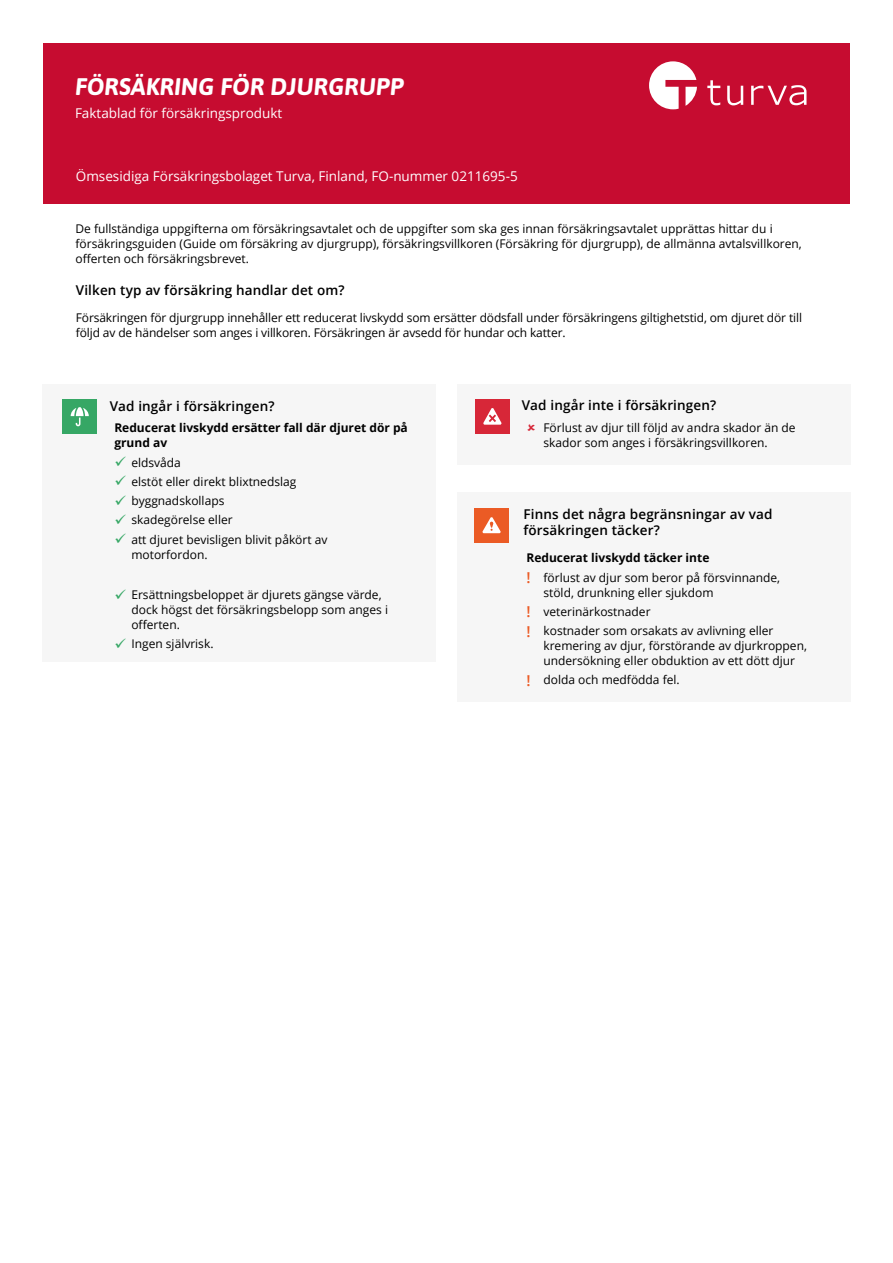
<style>
.page{position:relative;width:893px;height:1263px;background:#fff}
.page>*{position:absolute;margin:0;border:0;box-sizing:border-box;transform-origin:0 0}
.Paaotsikko{font:italic 700 24px "Asap";color:#fff}
.Valiotsikko{font:600 13.5px/16.2px "Open Sans";letter-spacing:.01em;color:#000}
.Ylapalkin_tekstit{font:13.5px "Open Sans";color:#fff}
.Leipäteksti{font:12px/15px "Open Sans";color:#000}
.Leipäteksti_-10{font:12px/15px "Open Sans";letter-spacing:-.01em;color:#000}
.Alaotsikko{font:700 12px/15px "Open Sans";color:#000}
.s1{color:#36a765}
.s2{font-weight:600;font-size:15px;color:#eb5b25}
</style>
<div class="page">
<div style="left:43px;top:43px;width:807px;height:161px;background:#c60c30"></div>
<div style="left:457px;top:493px;width:393px;height:209px;background:#f6f6f6"></div>
<div style="left:457px;top:385px;width:393px;height:80px;background:#f6f6f6"></div>
<div style="left:43px;top:385px;width:393px;height:277px;background:#f6f6f6"></div>
<svg style="left:649px;top:61px;width:48px;height:48px"></svg>
<svg style="left:707px;top:80px;width:13px;height:25px"></svg>
<svg style="left:727px;top:86px;width:16px;height:19px"></svg>
<svg style="left:751px;top:85px;width:55px;height:20px"></svg>
<div style="left:63px;top:400px;width:34px;height:34px;background:#36a765"></div>
<svg style="left:71px;top:407px;width:18px;height:19px"></svg>
<div style="left:475px;top:399px;width:34px;height:34px;background:#d72738"></div>
<svg style="left:483px;top:408px;width:19px;height:17px"></svg>
<div style="left:475px;top:508px;width:34px;height:34px;background:#eb5b25"></div>
<svg style="left:482px;top:517px;width:19px;height:16px"></svg>
<h1 class="Paaotsikko" style="left:75px;top:73px;width:330px">FÖRSÄKRING FÖR DJURGRUPP</h1>
<p class="Ylapalkin_tekstit" style="left:75px;top:104px;width:209px">Faktablad för försäkringsprodukt</p>
<p class="Ylapalkin_tekstit" style="left:76px;top:167px;width:443px">Ömsesidiga Försäkringsbolaget Turva, Finland, FO-nummer 0211695-5</p>
<p class="Leipäteksti" style="left:75px;top:221px;width:728px">De fullständiga uppgifterna om försäkringsavtalet och de uppgifter som ska ges innan försäkringsavtalet upprättas hittar du i försäkringsguiden (Guide om försäkring av djurgrupp), försäkringsvillkoren (Försäkring för djurgrupp), de allmänna avtalsvillkoren, offerten och försäkringsbrevet.</p>
<h2 class="Valiotsikko" style="left:76px;top:282px;width:270px">Vilken typ av försäkring handlar det om?</h2>
<p class="Leipäteksti_-10" style="left:76px;top:310px;width:728px">Försäkringen för djurgrupp innehåller ett reducerat livskydd som ersätter dödsfall under försäkringens giltighetstid, om djuret dör till följd av de händelser som anges i villkoren. Försäkringen är avsedd för hundar och katter.</p>
<h2 class="Valiotsikko" style="left:110px;top:398px;width:166px">Vad ingår i försäkringen?</h2>
<p class="Alaotsikko" style="left:114px;top:420px;width:295px">Reducerat livskydd ersätter fall där djuret dör på grund av</p>
<p class="Leipäteksti" style="left:114px;top:454px;width:68px"><span class="s1">✓</span> eldsvåda</p>
<p class="Leipäteksti" style="left:114px;top:474px;width:183px"><span class="s1">✓</span> elstöt eller direkt blixtnedslag</p>
<p class="Leipäteksti" style="left:114px;top:493px;width:112px"><span class="s1">✓</span> byggnadskollaps</p>
<p class="Leipäteksti" style="left:114px;top:512px;width:120px"><span class="s1">✓</span> skadegörelse eller</p>
<p class="Leipäteksti" style="left:131px;top:531px;width:198px;text-indent:-17px"><span class="s1">✓</span> att djuret bevisligen blivit påkört av motorfordon.</p>
<p class="Leipäteksti" style="left:131px;top:587px;width:258px;text-indent:-17px"><span class="s1">✓</span> Ersättningsbeloppet är djurets gängse värde, dock högst det försäkringsbelopp som anges i offerten.</p>
<p class="Leipäteksti" style="left:114px;top:636px;width:101px"><span class="s1">✓</span> Ingen självrisk.</p>
<h2 class="Valiotsikko" style="left:522px;top:397px;width:196px">Vad ingår inte i försäkringen?</h2>
<p class="Leipäteksti" style="left:543px;top:420px;width:254px">Förlust av djur till följd av andra skador än de skador som anges i försäkringsvillkoren.</p>
<h2 class="Valiotsikko" style="left:523px;top:506px;width:251px">Finns det några begränsningar av vad försäkringen täcker?</h2>
<p class="Alaotsikko" style="left:526px;top:550px;width:185px">Reducerat livskydd täcker inte</p>
<p class="Leipäteksti" style="left:543px;top:569px;width:238px;text-indent:-17px"><span class="s2">!</span> förlust av djur som beror på försvinnande, stöld, drunkning eller sjukdom</p>
<p class="Leipäteksti" style="left:526px;top:604px;width:126px"><span class="s2">!</span> veterinärkostnader</p>
<p class="Leipäteksti" style="left:543px;top:623px;width:265px;text-indent:-17px"><span class="s2">!</span> kostnader som orsakats av avlivning eller kremering av djur, förstörande av djurkroppen, undersökning eller obduktion av ett dött djur</p>
<p class="Leipäteksti" style="left:526px;top:672px;width:155px"><span class="s2">!</span> dolda och medfödda fel.</p>
</div>
